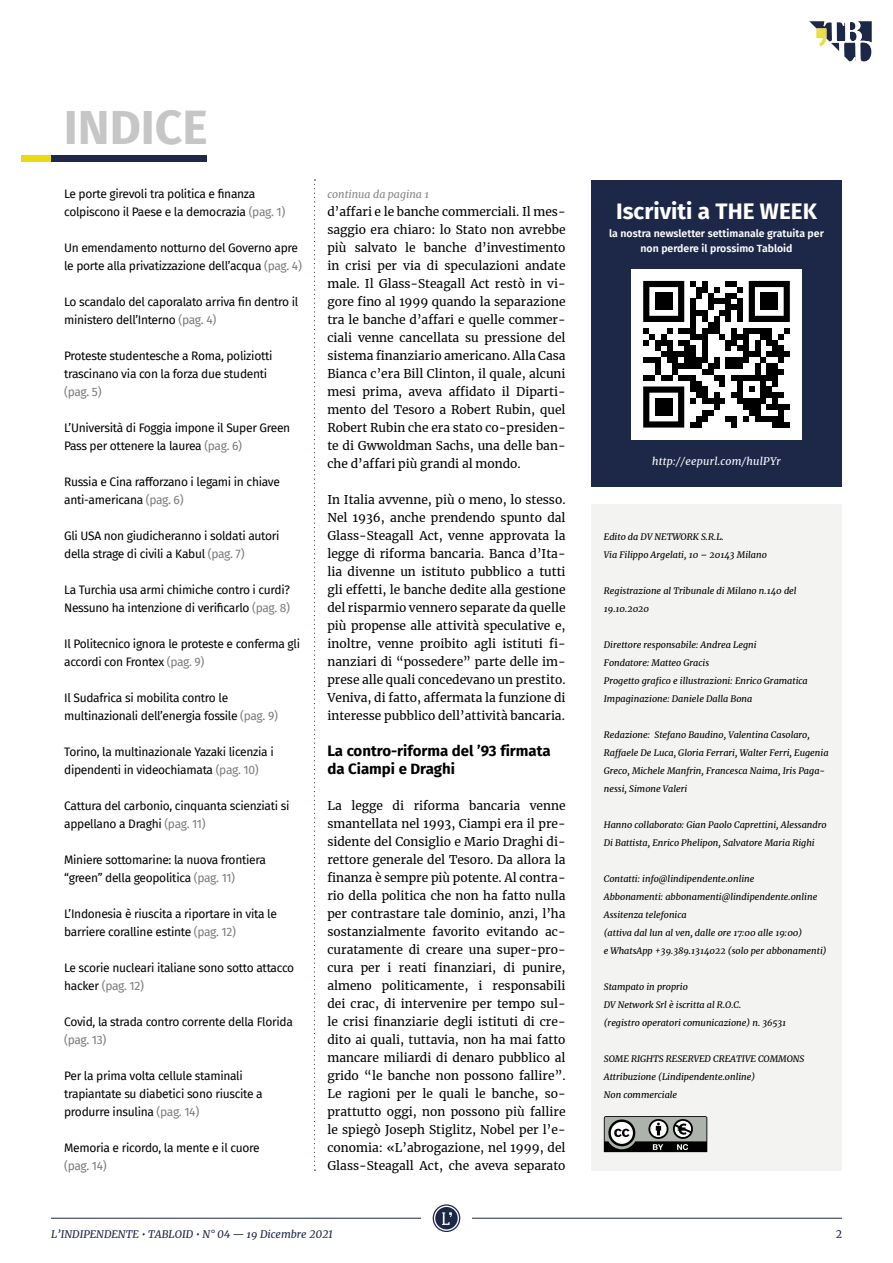
<style>
.page{position:relative;width:893px;height:1263px;background:#fff}
.page>*{position:absolute;margin:0;border:0;box-sizing:border-box;transform-origin:0 0}
.t1{font:700 48px "Fira Sans";color:#c6c6c6}
.t2{font:700 22.5px "Fira Sans";color:#fff}
.t3{font:700 15px/18px "Fira Sans";color:#000}
.t4{font:12px/18px "Merriweather";color:#000;text-align:justify}
.t5{font:12px/18px "Fira Sans";letter-spacing:-.025em;color:#000}
.t6{font:12px "Fira Sans";letter-spacing:-.035em;color:#7c7b7b}
.t7{font:600 10.5px/15px "Fira Sans";color:#fff;text-align:center}
.t8{font:italic 10.5px "Merriweather";color:#1d2849}
.t9{font:italic 10.5px "Merriweather";letter-spacing:.025em;color:#fff}
.t10{font:italic 10.5px "Merriweather";color:#878787}
.t11{font:10.5px "Merriweather";color:#1d2849}
.t12{font:italic 9px/18px "Merriweather";color:#000}
.s1{color:#7c7b7b}
</style>
<div class="page">
<hr style="left:51px;top:1218px;width:370px;height:1px;background:#1d2849">
<hr style="left:472px;top:1218px;width:370px;height:1px;background:#1d2849">
<svg style="left:433px;top:1204px;width:27px;height:28px"></svg>
<svg style="left:809px;top:21px;width:63px;height:41px"></svg>
<div style="left:591px;top:504px;width:251px;height:666px;background:#f3f3f2"></div>
<div style="left:21px;top:156px;width:30px;height:6px;background:#ebd912"></div>
<div style="left:51px;top:156px;width:155px;height:6px;background:#1d2849"></div>
<svg style="left:314px;top:179px;width:1px;height:992px"></svg>
<svg style="left:604px;top:1116px;width:103px;height:36px;background:#717471"></svg>
<div style="left:591px;top:180px;width:251px;height:306px;background:#1d2849"></div>
<div style="left:631px;top:269px;width:170px;height:170px;background:#fff"></div>
<svg style="left:643px;top:281px;width:147px;height:147px"></svg>
<div style="left:655px;top:293px;width:17px;height:17px;background:#000"></div>
<div style="left:760px;top:293px;width:18px;height:17px;background:#000"></div>
<div style="left:655px;top:398px;width:17px;height:18px;background:#000"></div>
<h1 class="t1" style="left:64px;top:87px;width:146px">INDICE</h1>
<p class="t5" style="left:64px;top:184px;width:223px">Le porte girevoli tra politica e finanza colpiscono il Paese e la democrazia <span class="s1">(pag. 1)</span></p>
<p class="t5" style="left:64px;top:238px;width:239px">Un emendamento notturno del Governo apre le porte alla privatizzazione dell’acqua <span class="s1">(pag. 4)</span></p>
<p class="t5" style="left:64px;top:292px;width:236px">Lo scandalo del caporalato arriva fin dentro il ministero dell’Interno <span class="s1">(pag. 4)</span></p>
<p class="t5" style="left:64px;top:346px;width:210px">Proteste studentesche a Roma, poliziotti trascinano via con la forza due studenti</p>
<p class="t6" style="left:64px;top:383px;width:39px">(pag. 5)</p>
<p class="t5" style="left:64px;top:418px;width:228px">L’Università di Foggia impone il Super Green<br>Pass per ottenere la laurea <span class="s1">(pag. 6)</span></p>
<p class="t5" style="left:64px;top:472px;width:217px">Russia e Cina rafforzano i legami in chiave anti-americana <span class="s1">(pag. 6)</span></p>
<p class="t5" style="left:64px;top:526px;width:217px">Gli USA non giudicheranno i soldati autori della strage di civili a Kabul <span class="s1">(pag. 7)</span></p>
<p class="t5" style="left:64px;top:580px;width:227px">La Turchia usa armi chimiche contro i curdi?<br>Nessuno ha intenzione di verificarlo <span class="s1">(pag. 8)</span></p>
<p class="t5" style="left:64px;top:634px;width:237px">Il Politecnico ignora le proteste e conferma gli accordi con Frontex <span class="s1">(pag. 9)</span></p>
<p class="t5" style="left:64px;top:688px;width:215px">Il Sudafrica si mobilita contro le multinazionali dell’energia fossile <span class="s1">(pag. 9)</span></p>
<p class="t5" style="left:64px;top:742px;width:211px">Torino, la multinazionale Yazaki licenzia i dipendenti in videochiamata <span class="s1">(pag. 10)</span></p>
<p class="t5" style="left:64px;top:796px;width:227px">Cattura del carbonio, cinquanta scienziati si appellano a Draghi <span class="s1">(pag. 11)</span></p>
<p class="t5" style="left:64px;top:850px;width:203px">Miniere sottomarine: la nuova frontiera “green” della geopolitica <span class="s1">(pag. 11)</span></p>
<p class="t5" style="left:64px;top:904px;width:214px">L’Indonesia è riuscita a riportare in vita le barriere coralline estinte <span class="s1">(pag. 12)</span></p>
<p class="t5" style="left:64px;top:958px;width:232px">Le scorie nucleari italiane sono sotto attacco hacker <span class="s1">(pag. 12)</span></p>
<p class="t5" style="left:64px;top:1012px;width:230px">Covid, la strada contro corrente della Florida</p>
<p class="t6" style="left:64px;top:1031px;width:44px">(pag. 13)</p>
<p class="t5" style="left:64px;top:1066px;width:200px">Per la prima volta cellule staminali trapiantate su diabetici sono riuscite a produrre insulina <span class="s1">(pag. 14)</span></p>
<p class="t5" style="left:64px;top:1138px;width:197px">Memoria e ricordo, la mente e il cuore</p>
<p class="t6" style="left:64px;top:1157px;width:44px">(pag. 14)</p>
<p class="t10" style="left:327px;top:187px;width:103px">continua da pagina 1</p>
<p class="t4" style="left:327px;top:202px;width:240px">d’affari e le banche commerciali. Il mes&shy;saggio era chiaro: lo Stato non avrebbe più salvato le banche d’investimento in crisi per via di speculazioni andate male. Il Glass-Steagall Act restò in vi&shy;gore fino al 1999 quando la separazione tra le banche d’affari e quelle commer&shy;ciali venne cancellata su pressione del sistema finanziario americano. Alla Casa Bianca c’era Bill Clinton, il quale, alcuni mesi prima, aveva affidato il Diparti&shy;mento del Tesoro a Robert Rubin, quel Robert Rubin che era stato co-presiden&shy;te di Gwwoldman Sachs, una delle ban&shy;che d’affari più grandi al mondo.</p>
<p class="t4" style="left:327px;top:490px;width:240px">In Italia avvenne, più o meno, lo stesso.<br>Nel 1936, anche prendendo spunto dal Glass-Steagall Act, venne approvata la legge di riforma bancaria. Banca d’Ita&shy;lia divenne un istituto pubblico a tutti gli effetti, le banche dedite alla gestione del risparmio vennero separate da quelle più propense alle attività speculative e, inoltre, venne proibito agli istituti fi&shy;nanziari di “possedere” parte delle im&shy;prese alle quali concedevano un prestito.<br>Veniva, di fatto, affermata la funzione di interesse pubblico dell’attività bancaria.</p>
<p class="t3" style="left:327px;top:741px;width:225px">La contro-riforma del ’93 firmata da Ciampi e Draghi</p>
<p class="t4" style="left:327px;top:796px;width:240px">La legge di riforma bancaria venne smantellata nel 1993, Ciampi era il pre&shy;sidente del Consiglio e Mario Draghi di&shy;rettore generale del Tesoro. Da allora la finanza è sempre più potente. Al contra&shy;rio della politica che non ha fatto nulla per contrastare tale dominio, anzi, l’ha sostanzialmente favorito evitando ac&shy;curatamente di creare una super-pro&shy;cura per i reati finanziari, di punire, almeno politicamente, i responsabili dei crac, di intervenire per tempo sul&shy;le crisi finanziarie degli istituti di cre&shy;dito ai quali, tuttavia, non ha mai fatto mancare miliardi di denaro pubblico al grido “le banche non possono fallire”.<br>Le ragioni per le quali le banche, so&shy;prattutto oggi, non possono più fallire le spiegò Joseph Stiglitz, Nobel per l’e&shy;conomia: «L’abrogazione, nel 1999, del Glass-Steagall Act, che aveva separato</p>
<h2 class="t2" style="left:616px;top:192px;width:202px">Iscriviti a THE WEEK</h2>
<p class="t7" style="left:609px;top:225px;width:216px">la nostra newsletter settimanale gratuita per non perdere il prossimo Tabloid</p>
<p class="t9" style="left:652px;top:454px;width:130px">http://eepurl.com/hulPYr</p>
<p class="t12" style="left:604px;top:528px;width:165px">Edito da DV NETWORK S.R.L.<br>Via Filippo Argelati, 10 – 20143 Milano</p>
<p class="t12" style="left:604px;top:582px;width:194px">Registrazione al Tribunale di Milano n.140 del<br>19.10.2020</p>
<p class="t12" style="left:604px;top:636px;width:205px">Direttore responsabile: Andrea Legni<br>Fondatore: Matteo Gracis<br>Progetto grafico e illustrazioni: Enrico Gramatica Impaginazione: Daniele Dalla Bona</p>
<p class="t12" style="left:604px;top:726px;width:226px">Redazione: Stefano Baudino, Valentina Casolaro, Raffaele De Luca, Gloria Ferrari, Walter Ferri, Eugenia Greco, Michele Manfrin, Francesca Naima, Iris Paga&shy;nessi, Simone Valeri</p>
<p class="t12" style="left:604px;top:816px;width:224px">Hanno collaborato: Gian Paolo Caprettini, Alessandro<br>Di Battista, Enrico Phelipon, Salvatore Maria Righi</p>
<p class="t12" style="left:604px;top:870px;width:224px">Contatti: info@lindipendente.online<br>Abbonamenti: abbonamenti@lindipendente.online Assitenza telefonica<br>(attiva dal lun al ven, dalle ore 17:00 alle 19:00)<br>e WhatsApp +39.389.1314022 (solo per abbonamenti)</p>
<p class="t12" style="left:604px;top:978px;width:184px">Stampato in proprio<br>DV Network Srl è iscritta al R.O.C.<br>(registro operatori comunicazione) n. 36531</p>
<p class="t12" style="left:604px;top:1050px;width:202px">SOME RIGHTS RESERVED CREATIVE COMMONS<br>Attribuzione (Lindipendente.online)<br>Non commerciale</p>
<p class="t8" style="left:51px;top:1227px;width:284px">L’INDIPENDENTE • TABLOID • N° 04 — 19 Dicembre 2021</p>
<p class="t11" style="left:836px;top:1227px;width:8px">2</p>
</div>
